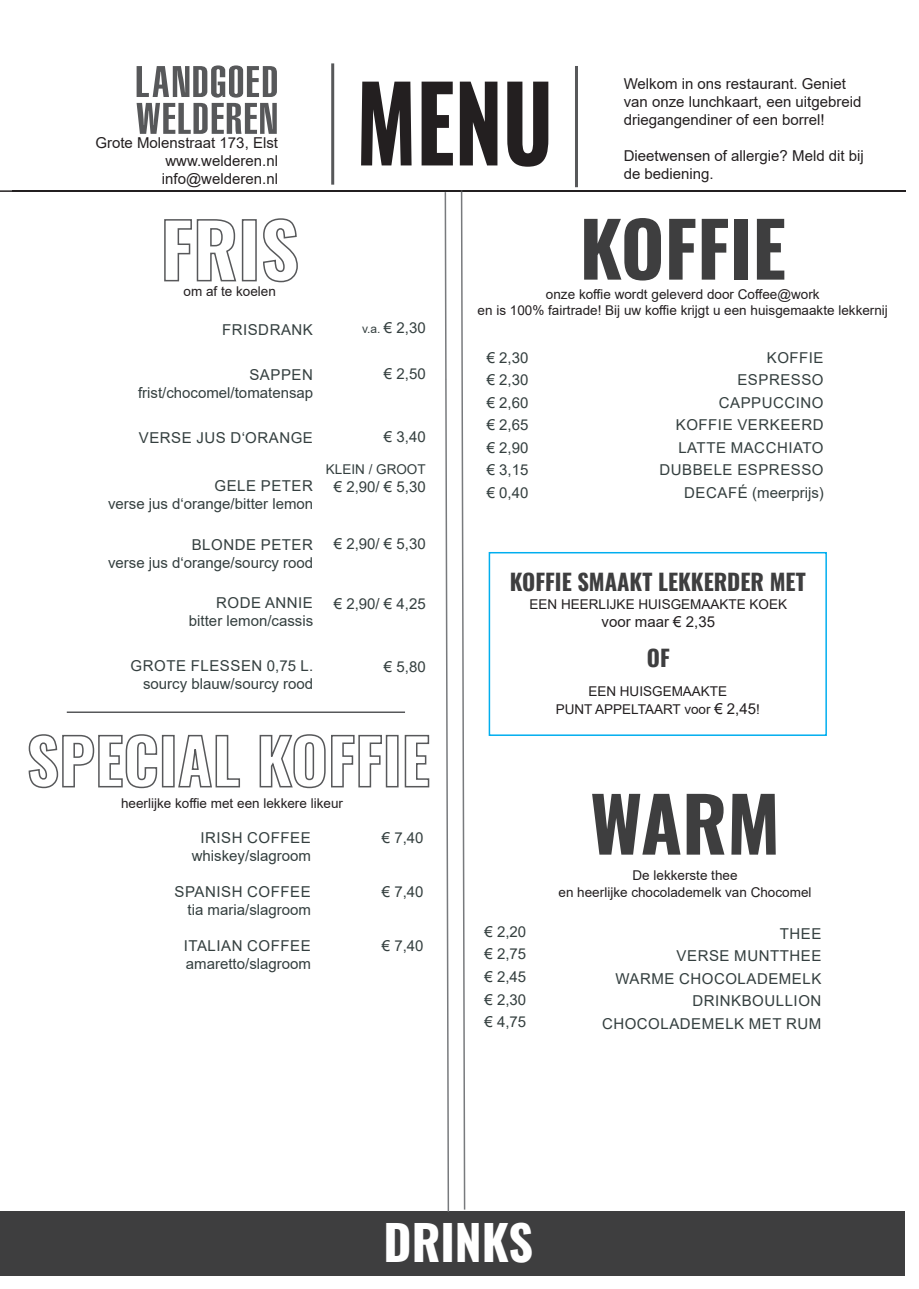
<style>
.page{position:relative;width:919px;height:1289px;background:#fff}
.page>*{position:absolute;margin:0;border:0;box-sizing:border-box;transform-origin:0 0}
.t1{font:700 103.5px "Oswald";color:#231f20;scale:.83 1}
.t2{font:700 75px "Oswald";color:#3e3e3f}
.t3{font:700 48px "Oswald";color:#fff}
.t4{font:700 22.5px "Oswald";color:#3e3e3f}
.t5{font:15px/22.5px "Arial";letter-spacing:.035em;color:#343f3f;text-align:right}
.t6{font:15px/18px "Arial";color:#343f3f;text-align:right}
.t7{font:15px/18px "Arial";color:#231f20}
.t8{font:13.5px/16.2px "Arial";color:#231f20;text-align:center}
.t9{font:13.5px "Arial";color:#343f3f}
.s1{font-size:12px}
.s2{font-size:15px}
</style>
<div class="page">
<svg style="left:0;top:190px;width:12px;height:2px"></svg>
<div style="left:0;top:1211px;width:12px;height:65px;background:#3e3e3f"></div>
<div style="left:13px;top:1211px;width:891px;height:65px;background:#3e3e3f"></div>
<hr style="left:67px;top:711px;width:338px;height:2px;background:#57585a">
<hr style="left:12px;top:190px;width:893px;height:2px;background:#231f20">
<svg style="left:461px;top:190px;width:4px;height:1019px"></svg>
<svg style="left:444px;top:192px;width:5px;height:1019px"></svg>
<svg style="left:164px;top:219px;width:73px;height:63px"></svg>
<div style="left:242px;top:219px;width:15px;height:62px;border:2px solid #57585a"></div>
<svg style="left:263px;top:218px;width:35px;height:65px"></svg>
<svg style="left:28px;top:734px;width:130px;height:55px"></svg>
<div style="left:162px;top:735px;width:13px;height:52px;border:2px solid #57585a"></div>
<svg style="left:178px;top:734px;width:62px;height:54px"></svg>
<svg style="left:259px;top:734px;width:123px;height:55px"></svg>
<div style="left:386px;top:735px;width:12px;height:52px;border:2px solid #57585a"></div>
<svg style="left:404px;top:734px;width:26px;height:54px"></svg>
<div style="left:488px;top:552px;width:338px;height:184px;border:2px solid #00aeef"></div>
<svg style="left:137px;top:65px;width:140px;height:68px"></svg>
<hr style="left:331px;top:63px;width:3px;height:122px;background:#57585a">
<hr style="left:575px;top:66px;width:3px;height:121px;background:#57585a">
<p class="t7" style="left:95px;top:133px;width:184px">Grote Molenstraat 173, Elst</p>
<p class="t7" style="left:162px;top:169px;width:118px">info@welderen.nl</p>
<p class="t7" style="left:165px;top:151px;width:114px">www.welderen.nl</p>
<h1 class="t1" style="left:356px;top:69px;width:238px">MENU</h1>
<p class="t7" style="left:623px;top:75px;width:239px">Welkom in ons restaurant. Geniet van onze lunchkaart, een uitgebreid driegangendiner of een borrel!</p>
<p class="t7" style="left:623px;top:147px;width:242px">Dieetwensen of allergie? Meld dit bij de bediening.</p>
<h2 class="t2" style="left:579px;top:210px;width:208px">KOFFIE</h2>
<p class="t8" style="left:183px;top:283px;width:94px">om af te koelen</p>
<p class="t8" style="left:477px;top:286px;width:412px">onze koffie wordt geleverd door Coffee@work<br>en is 100% fairtrade! Bij uw koffie krijgt u een huisgemaakte lekkernij</p>
<p class="t5" style="left:222px;top:318px;width:92px">FRISDRANK</p>
<p class="t6" style="left:138px;top:365px;width:177px">SAPPEN frist/chocomel/tomatensap</p>
<p class="t5" style="left:139px;top:426px;width:176px">VERSE JUS D‘ORANGE</p>
<p class="t6" style="left:108px;top:476px;width:207px">GELE PETER<br>verse jus d‘orange/bitter lemon</p>
<p class="t6" style="left:108px;top:535px;width:207px">BLONDE PETER<br>verse jus d‘orange/sourcy rood</p>
<p class="t6" style="left:189px;top:593px;width:126px">RODE ANNIE bitter lemon/cassis</p>
<p class="t6" style="left:131px;top:656px;width:184px">GROTE FLESSEN 0,75 L. sourcy blauw/sourcy rood</p>
<p class="t5" style="left:362px;top:316px;width:65px"><span class="s1">v.a.</span> € 2,30</p>
<p class="t5" style="left:384px;top:363px;width:43px">€ 2,50</p>
<p class="t5" style="left:384px;top:426px;width:43px">€ 3,40</p>
<p class="t9" style="left:326px;top:460px;width:101px">KLEIN / GROOT</p>
<p class="t5" style="left:334px;top:475px;width:93px">€ 2,90/ € 5,30</p>
<p class="t5" style="left:334px;top:532px;width:93px">€ 2,90/ € 5,30</p>
<p class="t5" style="left:334px;top:592px;width:93px">€ 2,90/ € 4,25</p>
<p class="t5" style="left:384px;top:655px;width:43px">€ 5,80</p>
<p class="t8" style="left:121px;top:795px;width:223px">heerlijke koffie met een lekkere likeur</p>
<p class="t6" style="left:192px;top:829px;width:121px;text-align:center">IRISH COFFEE whiskey/slagroom</p>
<p class="t6" style="left:175px;top:883px;width:138px">SPANISH COFFEE tia maria/slagroom</p>
<p class="t6" style="left:184px;top:937px;width:129px;text-align:left">ITALIAN COFFEE amaretto/slagroom</p>
<p class="t5" style="left:382px;top:826px;width:43px">€ 7,40</p>
<p class="t5" style="left:382px;top:880px;width:43px">€ 7,40</p>
<p class="t5" style="left:382px;top:934px;width:43px">€ 7,40</p>
<p class="t5" style="left:486px;top:346px;width:43px;text-align:justify">€ 2,30 € 2,30 € 2,60 € 2,65 € 2,90 € 3,15 € 0,40</p>
<p class="t5" style="left:659px;top:346px;width:166px">KOFFIE<br>ESPRESSO<br>CAPPUCCINO<br>KOFFIE VERKEERD<br>LATTE MACCHIATO<br>DUBBELE ESPRESSO<br>DECAFÉ (meerprijs)</p>
<h3 class="t4" style="left:510px;top:569px;width:297px">KOFFIE SMAAKT LEKKERDER MET</h3>
<p class="t8" style="left:529px;top:596px;width:259px">EEN HEERLIJKE HUISGEMAAKTE KOEK</p>
<p class="t7" style="left:601px;top:612px;width:115px">voor maar € 2,35</p>
<h3 class="t4" style="left:646px;top:646px;width:24px">OF</h3>
<p class="t8" style="left:555px;top:682px;width:206px;line-height:18px">EEN HUISGEMAAKTE<br>PUNT APPELTAART voor <span class="s2">€ 2,45</span>!</p>
<h2 class="t2" style="left:590px;top:784px;width:191px">WARM</h2>
<p class="t5" style="left:484px;top:920px;width:43px;text-align:justify">€ 2,20 € 2,75 € 2,45 € 2,30 € 4,75</p>
<p class="t8" style="left:558px;top:867px;width:254px">De lekkerste thee<br>en heerlijke chocolademelk van Chocomel</p>
<p class="t5" style="left:602px;top:921px;width:221px">THEE<br>VERSE MUNTTHEE<br>WARME CHOCOLADEMELK<br>DRINKBOULLION<br>CHOCOLADEMELK MET RUM</p>
<h3 class="t3" style="left:383px;top:1217px;width:151px">DRINKS</h3>
</div>
